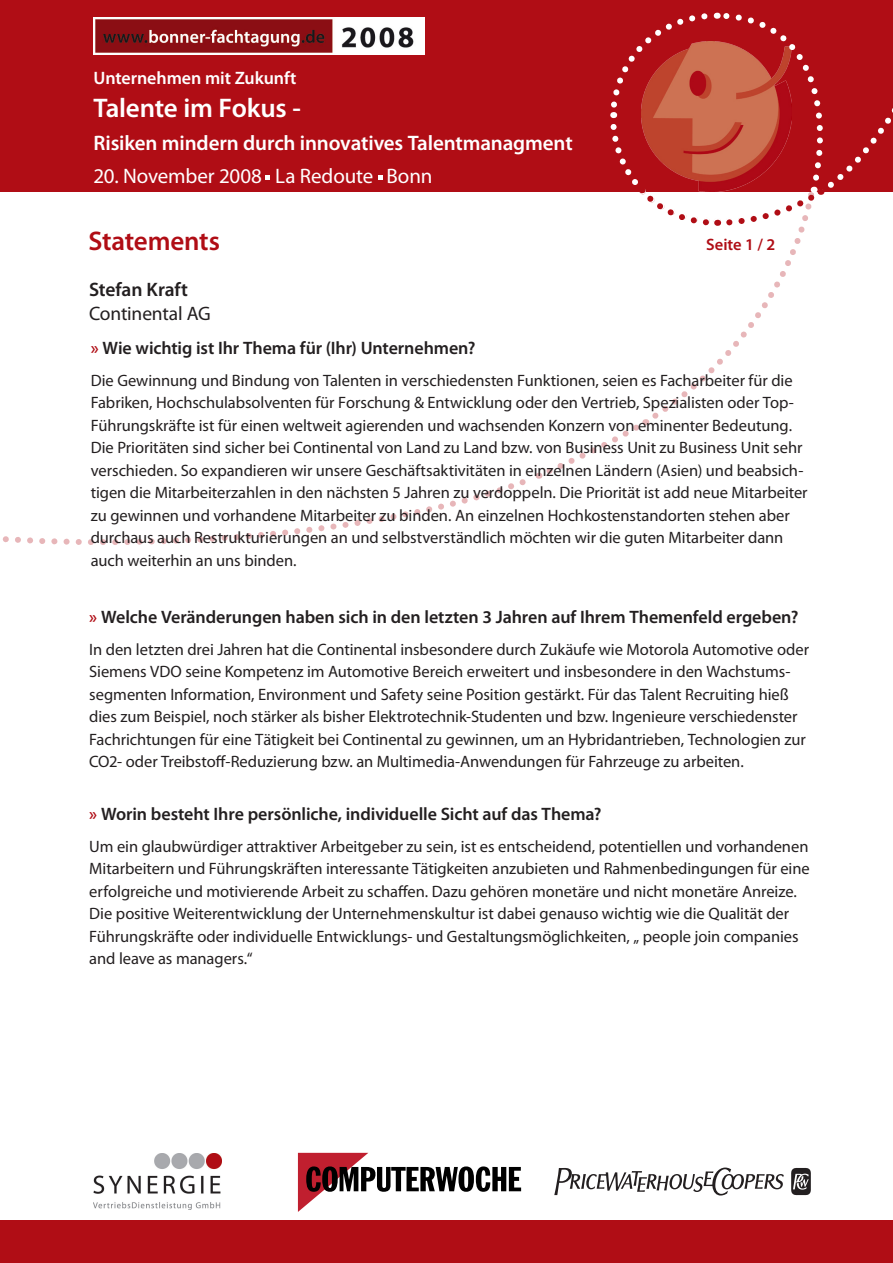
<style>
.page{position:relative;width:893px;height:1263px;background:#fff}
.page>*{position:absolute;margin:0;border:0;box-sizing:border-box;transform-origin:0 0}
.t1{font:600 27px "Myriad Pro";letter-spacing:-.01em;color:#fff}
.t2{font:600 27px "Myriad Pro";letter-spacing:-.005em;color:#b00d15}
.t3{font:600 21px "Myriad Pro";letter-spacing:-.01em;color:#fff}
.t4{font:21px "Myriad Pro";letter-spacing:-.005em;color:#fff}
.t5{font:19.5px/24px "Myriad Pro";letter-spacing:-.01em;color:#231f20}
.t6{font:600 18px "Myriad Pro";letter-spacing:-.005em;color:#231f20}
.t7{font:600 18px "Myriad Pro";letter-spacing:-.005em;color:#fff}
.t8{font:16.5px/22.5px "Myriad Pro";letter-spacing:-.005em;color:#231f20}
.t9{font:600 16.5px "Myriad Pro";color:#b00d15}
.s1{font-weight:600}
.s2{color:#b00d15}
</style>
<div class="page">
<svg style="left:648px;top:229px;width:157px;height:195px"></svg>
<svg style="left:2px;top:419px;width:646px;height:126px"></svg>
<div style="left:0;top:0;width:893px;height:191px;background:#b00d15"></div>
<div style="left:0;top:1220px;width:893px;height:43px;background:#b00d15"></div>
<img style="left:94px;top:1153px;width:127px;height:57px">
<img style="left:94px;top:17px;width:330px;height:38px">
<svg style="left:607px;top:12px;width:286px;height:217px"></svg>
<svg style="left:298px;top:1153px;width:223px;height:59px"></svg>
<svg style="left:554px;top:1167px;width:230px;height:28px"></svg>
<svg style="left:791px;top:1168px;width:20px;height:27px"></svg>
<svg style="left:266px;top:175px;width:4px;height:5px"></svg>
<svg style="left:378px;top:175px;width:4px;height:5px"></svg>
<p class="t7" style="left:94px;top:67px;width:204px">Unternehmen mit Zukunft</p>
<p class="t1" style="left:94px;top:91px;width:209px">Talente im Fokus -</p>
<p class="t3" style="left:94px;top:130px;width:481px">Risiken mindern durch innovatives Talentmanagment</p>
<p class="t4" style="left:94px;top:163px;width:340px">20. November 2008 La Redoute Bonn</p>
<p class="t2" style="left:89px;top:224px;width:133px">Statements</p>
<p class="t9" style="left:706px;top:234px;width:70px">Seite 1 / 2</p>
<p class="t5" style="left:89px;top:277px;width:123px"><span class="s1">Stefan Kraft<br></span>Continental AG</p>
<p class="t6" style="left:91px;top:336px;width:386px"><span class="s2">»</span> Wie wichtig ist Ihr Thema für (Ihr) Unternehmen?</p>
<p class="t8" style="left:91px;top:369px;width:718px">Die Gewinnung und Bindung von Talenten in verschiedensten Funktionen, seien es Facharbeiter für die Fabriken, Hochschulabsolventen für Forschung &amp; Entwicklung oder den Vertrieb, Spezialisten oder Top-Führungskräfte ist für einen weltweit agierenden und wachsenden Konzern von eminenter Bedeutung.<br>Die Prioritäten sind sicher bei Continental von Land zu Land bzw. von Business Unit zu Business Unit sehr verschieden. So expandieren wir unsere Geschäftsaktivitäten in einzelnen Ländern (Asien) und beabsich&shy;tigen die Mitarbeiterzahlen in den nächsten 5 Jahren zu verdoppeln. Die Priorität ist add neue Mitarbeiter zu gewinnen und vorhandene Mitarbeiter zu binden. An einzelnen Hochkostenstandorten stehen aber durchaus auch Restrukturierungen an und selbstverständlich möchten wir die guten Mitarbeiter dann auch weiterhin an uns binden.</p>
<p class="t6" style="left:89px;top:605px;width:711px"><span class="s2">»</span> Welche Veränderungen haben sich in den letzten 3 Jahren auf Ihrem Themenfeld ergeben?</p>
<p class="t8" style="left:89px;top:638px;width:721px">In den letzten drei Jahren hat die Continental insbesondere durch Zukäufe wie Motorola Automotive oder Siemens VDO seine Kompetenz im Automotive Bereich erweitert und insbesondere in den Wachstums&shy;segmenten Information, Environment und Safety seine Position gestärkt. Für das Talent Recruiting hieß dies zum Beispiel, noch stärker als bisher Elektrotechnik-Studenten und bzw. Ingenieure verschiedenster Fachrichtungen für eine Tätigkeit bei Continental zu gewinnen, um an Hybridantrieben, Technologien zur CO2- oder Treibstoff-Reduzierung bzw. an Multimedia-Anwendungen für Fahrzeuge zu arbeiten.</p>
<p class="t6" style="left:89px;top:802px;width:514px"><span class="s2">»</span> Worin besteht Ihre persönliche, individuelle Sicht auf das Thema?</p>
<p class="t8" style="left:89px;top:835px;width:722px">Um ein glaubwürdiger attraktiver Arbeitgeber zu sein, ist es entscheidend, potentiellen und vorhandenen Mitarbeitern und Führungskräften interessante Tätigkeiten anzubieten und Rahmenbedingungen für eine erfolgreiche und motivierende Arbeit zu schaffen. Dazu gehören monetäre und nicht monetäre Anreize.<br>Die positive Weiterentwicklung der Unternehmenskultur ist dabei genauso wichtig wie die Qualität der Führungskräfte oder individuelle Entwicklungs- und Gestaltungsmöglichkeiten, „ people join companies and leave as managers.“</p>
</div>
